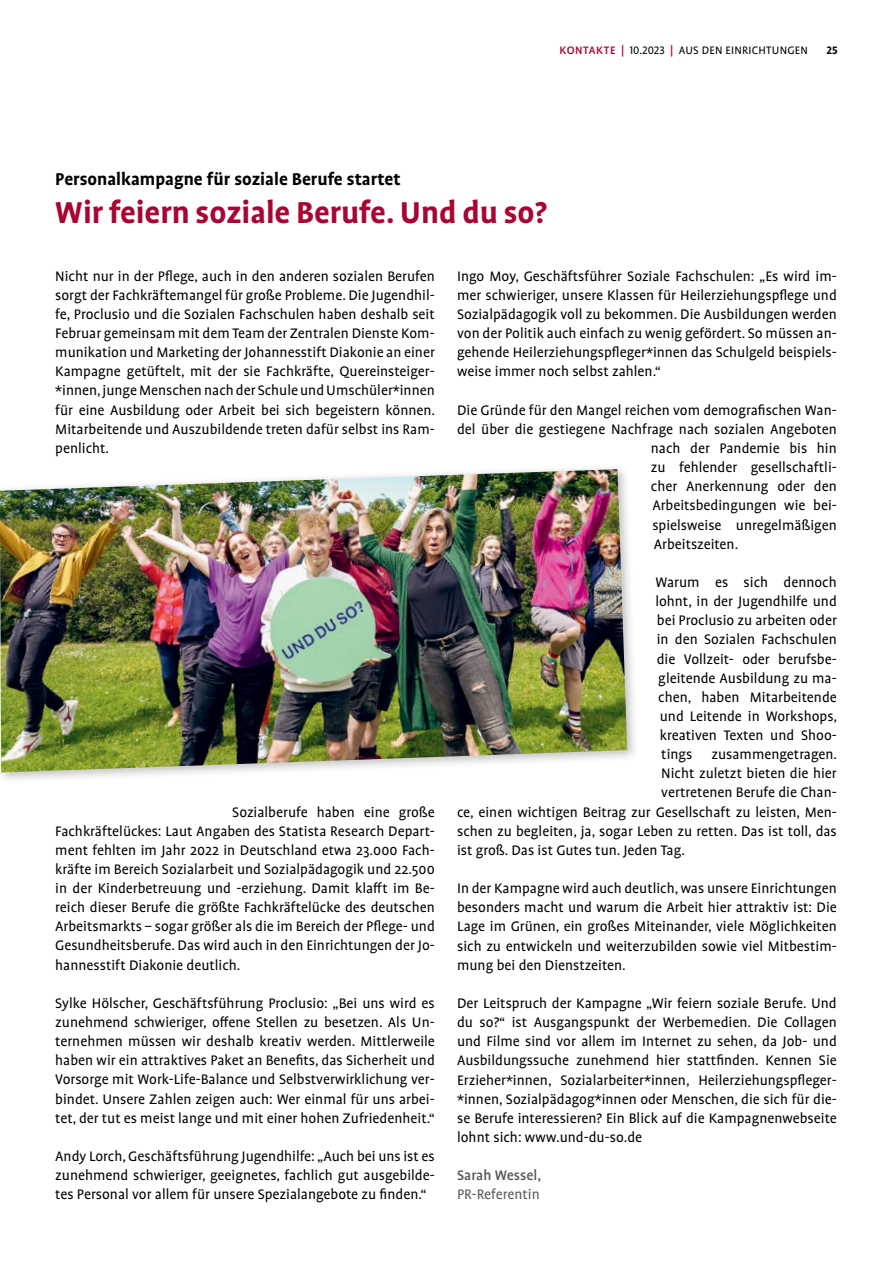
<style>
.page{position:relative;width:893px;height:1263px;background:#fff}
.page>*{position:absolute;margin:0;border:0;box-sizing:border-box;transform-origin:0 0}
.t1{font:700 34.5px "EJS Profile Pro";color:#a70532}
.t2{font:700 19.5px "EJS Profile Pro";color:#000}
.t3{font:15.75px/19.2px "EJS Profile Pro";color:#000;text-align:justify}
.t4{font:15.75px "EJS Profile Pro";color:#58595b}
.t5{font:500 15.75px "EJS Profile Pro";color:#58595b}
.t6{font:12.3px "EJS Profile Pro";letter-spacing:.02em;color:#000}
.t7{font:700 12.3px "EJS Profile Pro";color:#000}
.s1{font-weight:500;color:#a70532}
</style>
<div class="page">
<div style="left:0;top:463px;width:639px;height:321px;background:#000;opacity:.25"></div>
<img style="left:0;top:469px;width:627px;height:303px">
<p class="t6" style="left:559px;top:43px;width:250px"><span class="s1">KONTAKTE |</span> 10.2023 <span class="s1">|</span> AUS DEN EINRICHTUNGEN</p>
<p class="t7" style="left:826px;top:43px;width:13px">25</p>
<p class="t2" style="left:55px;top:167px;width:347px">Personalkampagne für soziale Berufe startet</p>
<h1 class="t1" style="left:55px;top:192px;width:493px">Wir feiern soziale Berufe. Und du so?</h1>
<p class="t3" style="left:55px;top:267px;width:381px">Nicht nur in der Pflege, auch in den anderen sozialen Berufen sorgt der Fachkräftemangel für große Probleme. Die Jugendhil&shy;fe, Proclusio und die Sozialen Fachschulen haben deshalb seit Februar gemeinsam mit dem Team der Zentralen Dienste Kom&shy;munikation und Marketing der Johannesstift Diakonie an einer Kampagne getüftelt, mit der sie Fachkräfte, Quereinsteiger-*innen, junge Menschen nach der Schule und Umschüler*innen für eine Ausbildung oder Arbeit bei sich begeistern können.<br>Mitarbeitende und Auszubildende treten dafür selbst ins Ram&shy;penlicht.</p>
<p class="t3" style="left:55px;top:803px;width:381px;text-indent:177px">Sozialberufe haben eine große Fachkräftelückes: Laut Angaben des Statista Research Depart&shy;ment fehlten im Jahr 2022 in Deutschland etwa 23.000 Fach&shy;kräfte im Bereich Sozialarbeit und Sozialpädagogik und 22.500 in der Kinderbetreuung und -erziehung. Damit klafft im Be&shy;reich dieser Berufe die größte Fachkräftelücke des deutschen Arbeitsmarkts – sogar größer als die im Bereich der Pflege- und Gesundheitsberufe. Das wird auch in den Einrichtungen der Jo&shy;hannesstift Diakonie deutlich.</p>
<p class="t3" style="left:55px;top:994px;width:381px">Sylke Hölscher, Geschäftsführung Proclusio: „Bei uns wird es zunehmend schwieriger, offene Stellen zu besetzen. Als Un&shy;ternehmen müssen wir deshalb kreativ werden. Mittlerweile haben wir ein attraktives Paket an Benefits, das Sicherheit und Vorsorge mit Work-Life-Balance und Selbstverwirklichung ver&shy;bindet. Unsere Zahlen zeigen auch: Wer einmal für uns arbei&shy;tet, der tut es meist lange und mit einer hohen Zufriedenheit.“</p>
<p class="t3" style="left:55px;top:1147px;width:381px">Andy Lorch, Geschäftsführung Jugendhilfe: „Auch bei uns ist es zunehmend schwieriger, geeignetes, fachlich gut ausgebilde&shy;tes Personal vor allem für unsere Spezialangebote zu finden.“</p>
<p class="t3" style="left:457px;top:267px;width:381px">Ingo Moy, Geschäftsführer Soziale Fachschulen: „Es wird im&shy;mer schwieriger, unsere Klassen für Heilerziehungspflege und Sozialpädagogik voll zu bekommen. Die Ausbildungen werden von der Politik auch einfach zu wenig gefördert. So müssen an&shy;gehende Heilerziehungspfleger*innen das Schulgeld beispiels&shy;weise immer noch selbst zahlen.“</p>
<p class="t3" style="left:457px;top:401px;width:381px">Die Gründe für den Mangel reichen vom demografischen Wan-</p>
<p class="t3" style="left:457px;top:420px;width:381px">del über die gestiegene Nachfrage nach sozialen Angeboten</p>
<p class="t3" style="left:651px;top:439px;width:187px">nach der Pandemie bis hin</p>
<p class="t3" style="left:651px;top:458px;width:188px">zu fehlender gesellschaftli-</p>
<p class="t3" style="left:651px;top:477px;width:187px">cher Anerkennung oder den</p>
<p class="t3" style="left:652px;top:497px;width:186px">Arbeitsbedingungen wie bei-</p>
<p class="t3" style="left:652px;top:516px;width:186px">spielsweise unregelmäßigen</p>
<p class="t3" style="left:654px;top:535px;width:86px">Arbeitszeiten.</p>
<p class="t3" style="left:655px;top:573px;width:183px">Warum es sich dennoch</p>
<p class="t3" style="left:655px;top:592px;width:183px">lohnt, in der Jugendhilfe und</p>
<p class="t3" style="left:657px;top:611px;width:182px">bei Proclusio zu arbeiten oder</p>
<p class="t3" style="left:657px;top:630px;width:182px">in den Sozialen Fachschulen</p>
<p class="t3" style="left:657px;top:650px;width:181px">die Vollzeit- oder berufsbe-</p>
<p class="t3" style="left:658px;top:669px;width:180px">gleitende Ausbildung zu ma-</p>
<p class="t3" style="left:658px;top:688px;width:180px">chen, haben Mitarbeitende</p>
<p class="t3" style="left:660px;top:707px;width:179px">und Leitende in Workshops,</p>
<p class="t3" style="left:660px;top:726px;width:179px">kreativen Texten und Shoo-</p>
<p class="t3" style="left:661px;top:745px;width:177px">tings zusammengetragen.</p>
<p class="t3" style="left:661px;top:764px;width:177px">Nicht zuletzt bieten die hier</p>
<p class="t3" style="left:661px;top:784px;width:177px">vertretenen Berufe die Chan-</p>
<p class="t3" style="left:457px;top:803px;width:381px">ce, einen wichtigen Beitrag zur Gesellschaft zu leisten, Men-</p>
<p class="t3" style="left:457px;top:822px;width:381px">schen zu begleiten, ja, sogar Leben zu retten. Das ist toll, das</p>
<p class="t3" style="left:457px;top:841px;width:229px">ist groß. Das ist Gutes tun. Jeden Tag.</p>
<p class="t3" style="left:457px;top:879px;width:381px">In der Kampagne wird auch deutlich, was unsere Einrichtungen besonders macht und warum die Arbeit hier attraktiv ist: Die Lage im Grünen, ein großes Miteinander, viele Möglichkeiten sich zu entwickeln und weiterzubilden sowie viel Mitbestim&shy;mung bei den Dienstzeiten.</p>
<p class="t3" style="left:457px;top:994px;width:381px">Der Leitspruch der Kampagne „Wir feiern soziale Berufe. Und du so?“ ist Ausgangspunkt der Werbemedien. Die Collagen und Filme sind vor allem im Internet zu sehen, da Job- und Ausbildungssuche zunehmend hier stattfinden. Kennen Sie Erzieher*innen, Sozialarbeiter*innen, Heilerziehungspfleger-*innen, Sozialpädagog*innen oder Menschen, die sich für die&shy;se Berufe interessieren? Ein Blick auf die Kampagnenwebseite lohnt sich: www.und-du-so.de</p>
<p class="t5" style="left:457px;top:1166px;width:86px">Sarah Wessel,</p>
<p class="t4" style="left:457px;top:1186px;width:84px">PR-Referentin</p>
</div>
